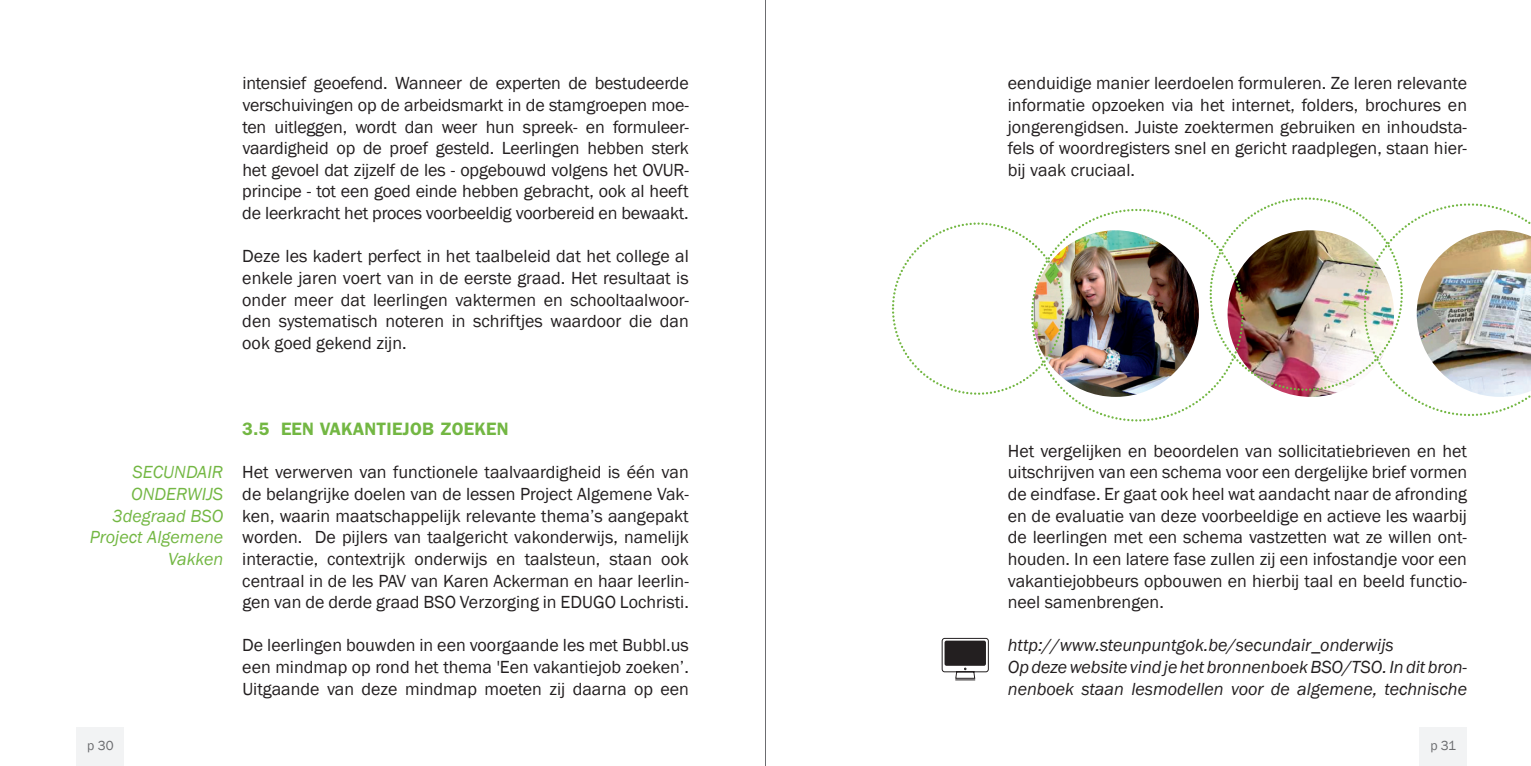
<style>
.page{position:relative;width:1531px;height:766px;background:#fff}
.page>*{position:absolute;margin:0;border:0;box-sizing:border-box;transform-origin:0 0}
.t1{font:18px/21.6px "Franklin Gothic";color:#231f20;text-align:justify}
.t2{font:italic 18px/21.6px "Franklin Gothic";color:#231f20}
.t3{font:italic 18px "Franklin Gothic";color:#73b743}
.t4{font:600 18px "Franklin Gothic";letter-spacing:.01em;color:#73b743}
.t5{font:13.5px "Franklin Gothic";color:#6c6d70}
</style>
<div class="page">
<svg style="left:941px;top:637px;width:48px;height:43px"></svg>
<div style="left:77px;top:727px;width:47px;height:38px;background:#f2f3f4"></div>
<div style="left:1419px;top:727px;width:48px;height:38px;background:#f2f3f4"></div>
<img style="left:892px;top:197px;width:639px;height:224px">
<hr style="left:765px;top:0;width:1px;height:765px;background:#6c6d70">
<p class="t1" style="left:242px;top:73px;width:448px">intensief geoefend. Wanneer de experten de bestudeerde verschuivingen op de arbeidsmarkt in de stamgroepen moe&shy;ten uitleggen, wordt dan weer hun spreek- en formuleer&shy;vaardigheid op de proef gesteld. Leerlingen hebben sterk het gevoel dat zijzelf de les - opgebouwd volgens het OVUR&shy;principe - tot een goed einde hebben gebracht, ook al heeft de leerkracht het proces voorbeeldig voorbereid en bewaakt.</p>
<p class="t1" style="left:242px;top:246px;width:448px">Deze les kadert perfect in het taalbeleid dat het college al enkele jaren voert van in de eerste graad. Het resultaat is onder meer dat leerlingen vaktermen en schooltaalwoor&shy;den systematisch noteren in schriftjes waardoor die dan ook goed gekend zijn.</p>
<p class="t3" style="left:132px;top:461px;width:22px">Secundair</p>
<p class="t3" style="left:131px;top:482px;width:12px">onderwijs</p>
<p class="t3" style="left:112px;top:504px;width:113px">3degraad BSO</p>
<p class="t3" style="left:90px;top:526px;width:135px">Project Algemene</p>
<p class="t3" style="left:168px;top:547px;width:57px">Vakken</p>
<p class="t4" style="left:242px;top:418px;width:90px">3.5 EEN VAKA</p>
<p class="t4" style="left:364px;top:418px;width:146px">NTIEJOB ZOEKEN</p>
<p class="t1" style="left:242px;top:462px;width:448px">Het verwerven van functionele taalvaardigheid is één van de belangrijke doelen van de lessen Project Algemene Vak&shy;ken, waarin maatschappelijk relevante thema’s aangepakt worden. De pijlers van taalgericht vakonderwijs, namelijk interactie, contextrijk onderwijs en taalsteun, staan ook centraal in de les PAV van Karen Ackerman en haar leerlin&shy;gen van de derde graad BSO Verzorging in EDUGO Lochristi.</p>
<p class="t1" style="left:242px;top:634px;width:448px">De leerlingen bouwden in een voorgaande les met Bubbl.us een mindmap op rond het thema 'Een vakantiejob zoeken’.<br>Uitgaande van deze mindmap moeten zij daarna op een</p>
<p class="t1" style="left:1008px;top:73px;width:461px">eenduidige manier leerdoelen formuleren. Ze leren relevante informatie opzoeken via het internet, folders, brochures en jongerengidsen. Juiste zoektermen gebruiken en inhoudsta&shy;fels of woordregisters snel en gericht raadplegen, staan hier&shy;bij vaak cruciaal.</p>
<p class="t1" style="left:1008px;top:440px;width:461px">Het vergelijken en beoordelen van sollicitatiebrieven en het uitschrijven van een schema voor een dergelijke brief vormen de eindfase. Er gaat ook heel wat aandacht naar de afronding en de evaluatie van deze voorbeeldige en actieve les waarbij de leerlingen met een schema vastzetten wat ze willen ont&shy;houden. In een latere fase zullen zij een infostandje voor een vakantiejobbeurs opbouwen en hierbij taal en beeld functio&shy;neel samenbrengen.</p>
<p class="t2" style="left:1008px;top:634px;width:461px">http://www.steunpuntgok.be/secundair_onderwijs<br>Op deze website vind je het bronnenboek BSO/TSO. In dit bron&shy;nenboek staan lesmodellen voor de algemene, technische</p>
<p class="t5" style="left:87px;top:736px;width:28px">p 30</p>
<p class="t5" style="left:1430px;top:736px;width:27px">p 31</p>
</div>
